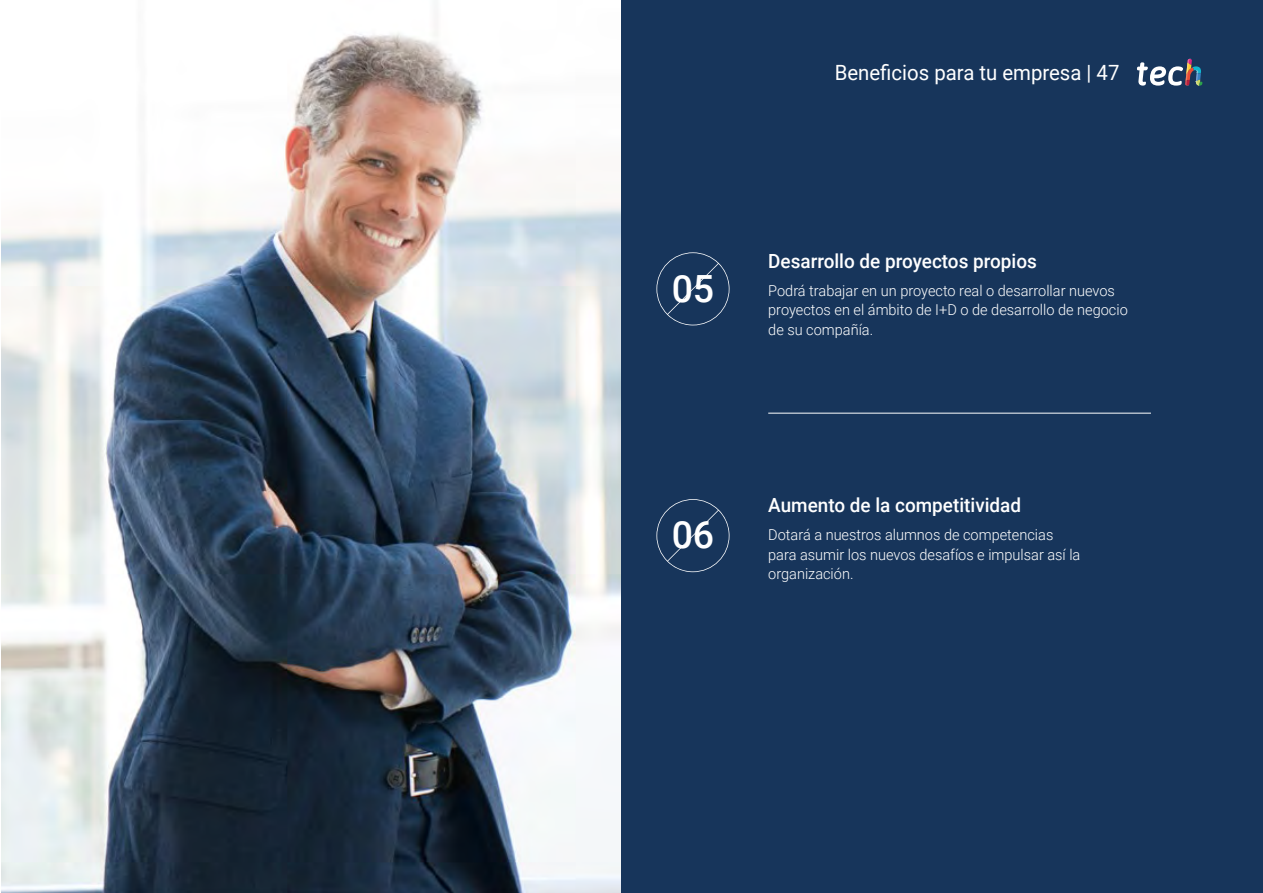
<style>
.page{position:relative;width:1263px;height:893px;background:#fff}
.page>*{position:absolute;margin:0;border:0;box-sizing:border-box;transform-origin:0 0}
.t1{font:500 37.5px "Roboto";color:#fff}
.t2{font:21px "Roboto";color:#fff}
.t3{font:500 19.5px "Roboto";color:#fff}
.t4{font:300 15px/19.5px "Roboto";color:#fff}
</style>
<div class="page">
<hr style="left:0;top:0;width:1px;height:893px;background:#17355b">
<div style="left:621px;top:0;width:642px;height:893px;background:#17355b"></div>
<hr style="left:768px;top:413px;width:383px;height:1px;background:#fff">
<svg style="left:656px;top:252px;width:73px;height:73px"></svg>
<svg style="left:656px;top:499px;width:73px;height:73px"></svg>
<img style="left:1px;top:31px;width:620px;height:862px">
<svg style="left:1137px;top:59px;width:65px;height:27px"></svg>
<h2 class="t2" style="left:835px;top:57px;width:286px">Beneficios para tu empresa | 47</h2>
<h1 class="t1" style="left:672px;top:262px;width:44px">05</h1>
<h3 class="t3" style="left:768px;top:247px;width:270px">Desarrollo de proyectos propios</h3>
<p class="t4" style="left:768px;top:280px;width:361px">Podrá trabajar en un proyecto real o desarrollar nuevos proyectos en el ámbito de I+D o de desarrollo de negocio de su compañía.</p>
<h1 class="t1" style="left:672px;top:509px;width:44px">06</h1>
<h3 class="t3" style="left:768px;top:492px;width:254px">Aumento de la competitividad</h3>
<p class="t4" style="left:768px;top:525px;width:314px">Dotará a nuestros alumnos de competencias para asumir los nuevos desafíos e impulsar así la organización.</p>
</div>
